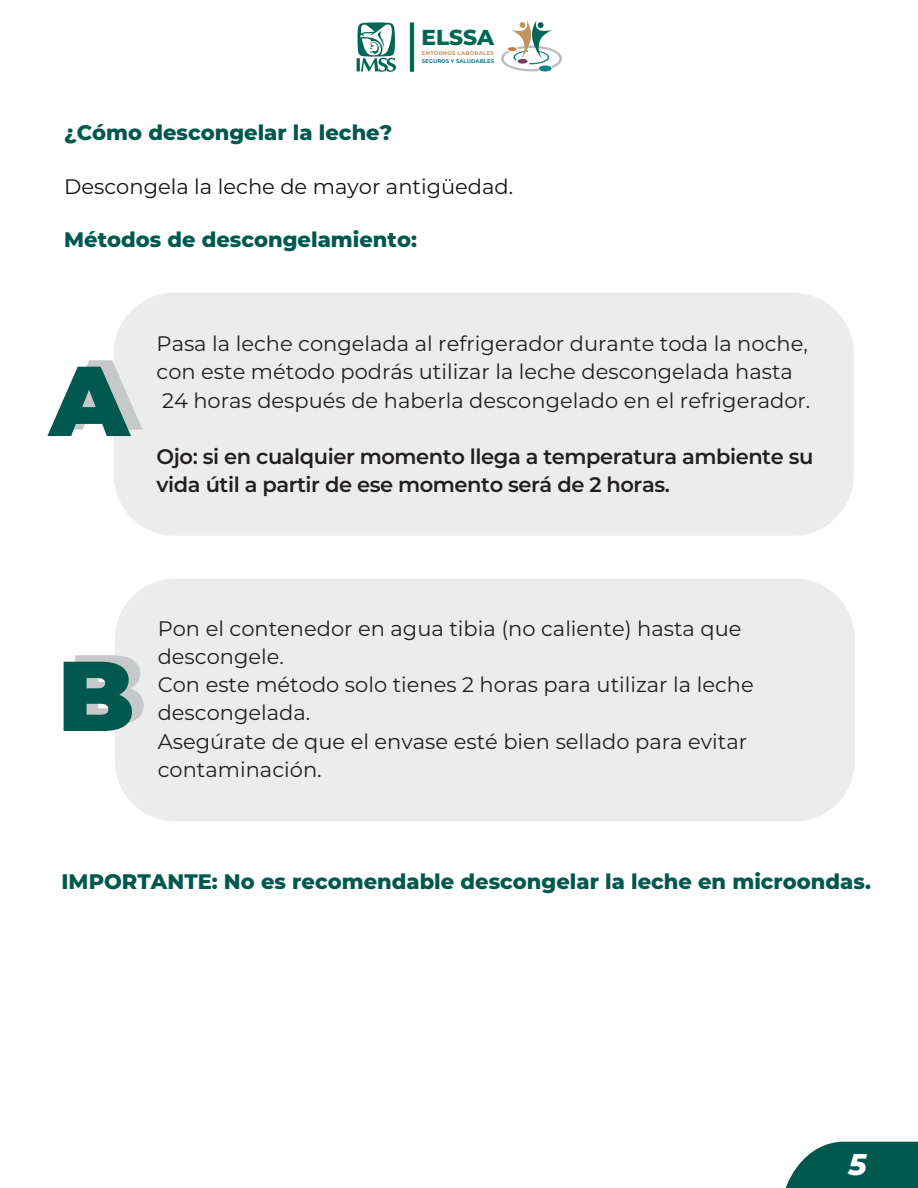
<style>
.page{position:relative;width:918px;height:1188px;background:#fff}
.page>*{position:absolute;margin:0;border:0;box-sizing:border-box;transform-origin:0 0}
.t1{font:italic 800 30px "Montserrat";color:#fff}
.t2{font:800 21.6px "Montserrat";color:#006756}
.t3{font:21px/28.2px "Montserrat";color:#231f20}
.t4{font:800 21px "Montserrat";color:#00584e}
.t5{font:600 21px/28.2px "Montserrat";letter-spacing:-.02em;color:#231f20}
.t6{font:21px "Montserrat";color:#111416}
.t7{font:700 5.4px "Montserrat";color:#177e89}
.t8{font:700 5.4px "Montserrat";letter-spacing:.04em;color:#c3945d}
</style>
<div class="page">
<svg style="left:357px;top:22px;width:39px;height:50px"></svg>
<hr style="left:410px;top:22px;width:4px;height:50px;background:#006756">
<svg style="left:501px;top:20px;width:61px;height:51px"></svg>
<div style="left:115px;top:578px;width:740px;height:244px;background:#ebeceb;border-radius:61px"></div>
<svg style="left:64px;top:655px;width:80px;height:76px;background:#4b847e"></svg>
<div style="left:114px;top:293px;width:740px;height:243px;background:#ebeceb;border-radius:61px"></div>
<svg style="left:47px;top:360px;width:95px;height:76px"></svg>
<svg style="left:785px;top:1142px;width:133px;height:46px;background:#206d64"></svg>
<p class="t2" style="left:421px;top:21px;width:74px">ELSSA</p>
<p class="t8" style="left:422px;top:50px;width:73px">ENTORNOS LABORALES</p>
<p class="t7" style="left:422px;top:58px;width:74px">SEGUROS Y SALUDABLES</p>
<p class="t4" style="left:64px;top:117px;width:330px">¿Cómo descongelar la leche?</p>
<p class="t6" style="left:64px;top:172px;width:451px">Descongela la leche de mayor antigüedad.</p>
<p class="t4" style="left:64px;top:224px;width:354px">Métodos de descongelamiento:</p>
<p class="t3" style="left:157px;top:329px;width:655px">Pasa la leche congelada al refrigerador durante toda la noche, con este método podrás utilizar la leche descongelada hasta<br>24 horas después de haberla descongelado en el refrigerador.</p>
<p class="t5" style="left:157px;top:441px;width:658px">Ojo: si en cualquier momento llega a temperatura ambiente su vida útil a partir de ese momento será de 2 horas.</p>
<p class="t3" style="left:158px;top:614px;width:598px">Pon el contenedor en agua tibia (no caliente) hasta que descongele.<br>Con este método solo tienes 2 horas para utilizar la leche descongelada.<br>Asegúrate de que el envase esté bien sellado para evitar contaminación.</p>
<p class="t4" style="left:62px;top:866px;width:811px">IMPORTANTE: No es recomendable descongelar la leche en microondas.</p>
<h1 class="t1" style="left:849px;top:1143px;width:20px">5</h1>
</div>
